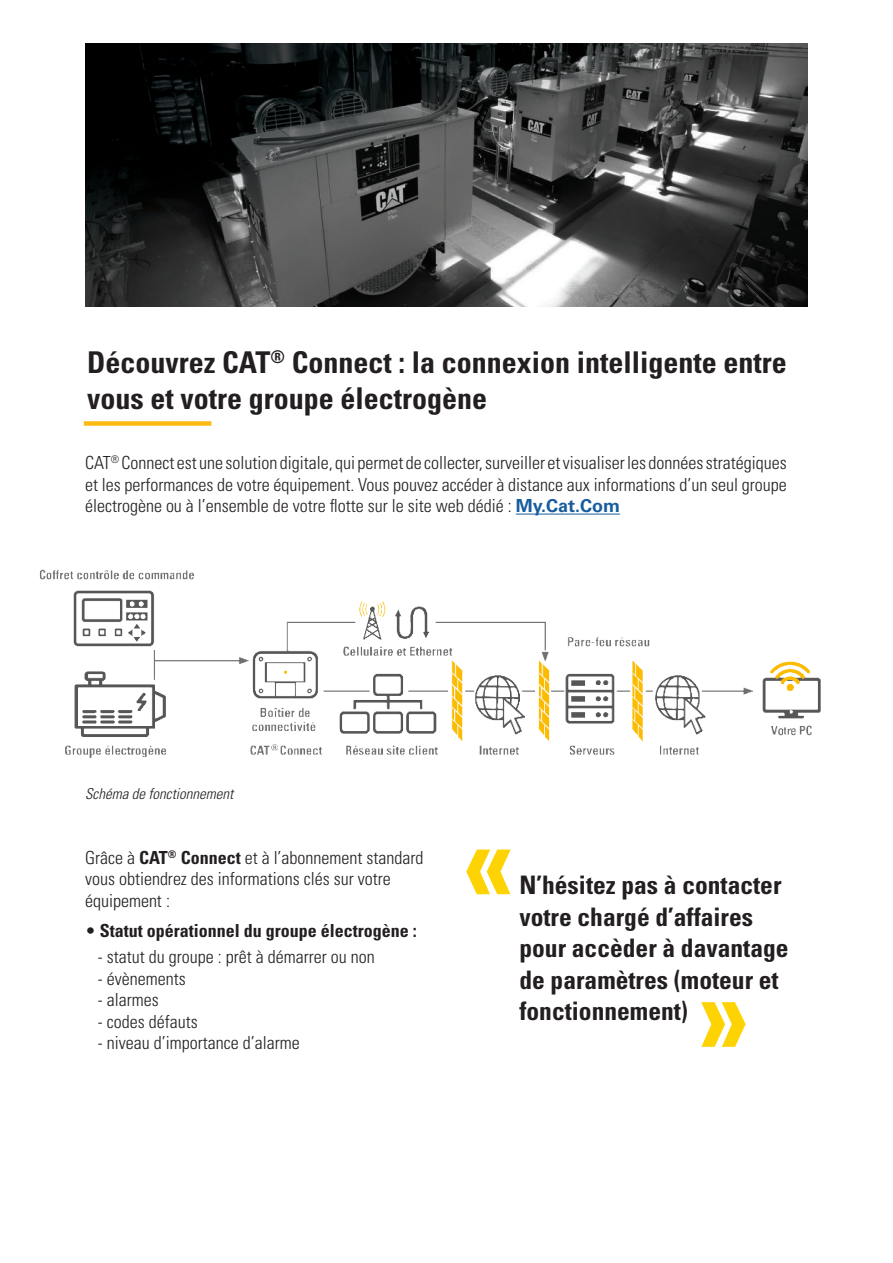
<style>
.page{position:relative;width:893px;height:1263px;background:#fff}
.page>*{position:absolute;margin:0;border:0;box-sizing:border-box;transform-origin:0 0}
.t1{font:700 condensed 30px/36px "Univers";color:#231f20}
.t2{font:700 condensed 25.5px/31.5px "Univers";color:#231f20}
.t3{font:300 condensed 18px/21.6px "Univers";color:#231f20;text-align:justify}
.t4{font:700 condensed 18px "Univers";color:#231f20}
.t5{font:italic 300 condensed 15px "Univers";color:#231f20}
.s1{font-weight:700;font-stretch:normal;color:#175d9e}
.s2{font-weight:700}
.s3{font-weight:300}
</style>
<div class="page">
<hr style="left:516px;top:514px;width:104px;height:1px;background:#175d9e">
<div style="left:84px;top:421px;width:127px;height:5px;background:#fcba13"></div>
<img style="left:85px;top:43px;width:722px;height:263px">
<img style="left:40px;top:569px;width:781px;height:189px">
<svg style="left:701px;top:1002px;width:45px;height:45px"></svg>
<svg style="left:466px;top:849px;width:45px;height:45px"></svg>
<h1 class="t1" style="left:87px;top:344px;width:701px">Découvrez CAT<sup>®</sup> Connect : la connexion intelligente entre vous et votre groupe électrogène</h1>
<p class="t3" style="left:85px;top:453px;width:703px">CAT<sup>®</sup> Connect est une solution digitale, qui permet de collecter, surveiller et visualiser les données stratégiques et les performances de votre équipement. Vous pouvez accéder à distance aux informations d’un seul groupe électrogène ou à l’ensemble de votre flotte sur le site web dédié : <span class="s1">My.Cat.Com</span></p>
<p class="t5" style="left:85px;top:788px;width:150px">Schéma de fonctionnement</p>
<p class="t3" style="left:85px;top:848px;width:340px;text-align:left">Grâce à <span class="s2">CAT</span><sup>®</sup> <span class="s2">Connect</span> et à l’abonnement standard vous obtiendrez des informations clés sur votre équipement :</p>
<p class="t4" style="left:85px;top:920px;width:333px"><span class="s3">•</span> Statut opérationnel du groupe électrogène :</p>
<p class="t3" style="left:98px;top:947px;width:278px">- statut du groupe : prêt à démarrer ou non</p>
<p class="t3" style="left:98px;top:969px;width:89px">- évènements</p>
<p class="t3" style="left:98px;top:990px;width:62px">- alarmes</p>
<p class="t3" style="left:98px;top:1012px;width:101px">- codes défauts</p>
<p class="t3" style="left:98px;top:1034px;width:203px">- niveau d’importance d’alarme</p>
<h2 class="t2" style="left:519px;top:869px;width:271px">N’hésitez pas à contacter votre chargé d’affaires pour accèder à davantage de paramètres (moteur et fonctionnement)</h2>
</div>
